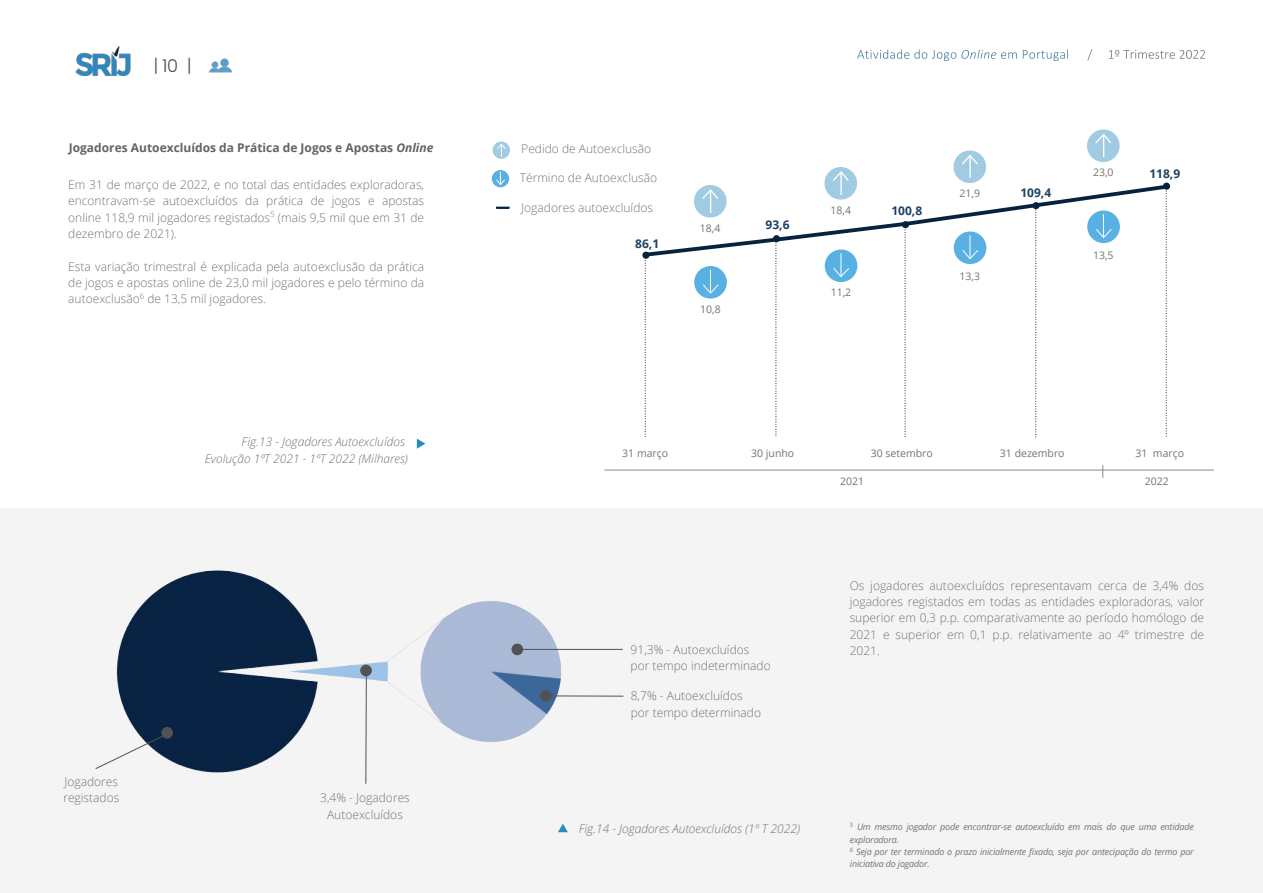
<style>
.page{position:relative;width:1263px;height:893px;background:#fff}
.page>*{position:absolute;margin:0;border:0;box-sizing:border-box;transform-origin:0 0}
.t1{font:300 18px "Poppins";color:#515253}
.t2{font:300 12px/16.4px "Open Sans";color:#737475;text-align:justify}
.t3{font:italic 300 12px/16.4px "Open Sans";color:#737475;text-align:right}
.t4{font:700 12px "Open Sans";color:#626364}
.t5{font:700 12px "Open Sans";color:#1d4165}
.t6{font:10.5px "Open Sans";color:#737475}
.t7{font:italic 9px/12.3px "Open Sans";letter-spacing:-.02em;color:#737475}
.s1{font-style:italic}
</style>
<div class="page">
<div style="left:0;top:508px;width:1263px;height:385px;background:#f4f4f5"></div>
<div style="left:492px;top:170px;width:17px;height:17px;background:#59b0e2;border-radius:50%"></div>
<svg style="left:495px;top:172px;width:11px;height:14px"></svg>
<div style="left:493px;top:141px;width:17px;height:18px;background:#a1cbe2;border-radius:50%"></div>
<svg style="left:497px;top:144px;width:8px;height:12px"></svg>
<hr style="left:605px;top:470px;width:609px;height:1px;background:#88898b">
<img style="left:116px;top:570px;width:449px;height:203px">
<svg style="left:95px;top:733px;width:73px;height:37px"></svg>
<div style="left:161px;top:727px;width:12px;height:12px;background:#515253;border-radius:50%"></div>
<svg style="left:365px;top:676px;width:2px;height:108px"></svg>
<div style="left:360px;top:665px;width:12px;height:11px;background:#515253;border-radius:50%"></div>
<hr style="left:518px;top:649px;width:105px;height:1px;background:#515253">
<div style="left:511px;top:644px;width:12px;height:11px;background:#515253;border-radius:50%"></div>
<hr style="left:542px;top:695px;width:81px;height:2px;background:#515253">
<div style="left:540px;top:690px;width:12px;height:12px;background:#515253;border-radius:50%"></div>
<svg style="left:417px;top:439px;width:8px;height:10px"></svg>
<svg style="left:496px;top:207px;width:14px;height:2px"></svg>
<svg style="left:558px;top:824px;width:10px;height:8px"></svg>
<svg style="left:1102px;top:465px;width:1px;height:13px"></svg>
<img style="left:75px;top:45px;width:56px;height:31px">
<svg style="left:1087px;top:129px;width:33px;height:33px"></svg>
<img style="left:208px;top:58px;width:25px;height:15px">
<svg style="left:857px;top:49px;width:160px;height:12px"></svg>
<svg style="left:1023px;top:49px;width:45px;height:12px"></svg>
<svg style="left:1087px;top:49px;width:5px;height:11px"></svg>
<svg style="left:1109px;top:50px;width:96px;height:9px"></svg>
<svg style="left:642px;top:134px;width:529px;height:303px"></svg>
<h1 class="t1" style="left:154px;top:53px;width:39px">|10 |</h1>
<p class="t4" style="left:69px;top:139px;width:366px">Jogadores Autoexcluídos da Prática de Jogos e Apostas <span class="s1">Online</span></p>
<p class="t2" style="left:68px;top:176px;width:357px">Em 31 de março de 2022, e no total das entidades exploradoras, encontravam-se autoexcluídos da prática de jogos e apostas online 118,9 mil jogadores registados<sup>5</sup> (mais 9,5 mil que em 31 de dezembro de 2021).</p>
<p class="t2" style="left:68px;top:258px;width:357px">Esta variação trimestral é explicada pela autoexclusão da prática de jogos e apostas online de 23,0 mil jogadores e pelo término da autoexclusão<sup>6</sup> de 13,5 mil jogadores.</p>
<p class="t3" style="left:205px;top:433px;width:205px">Fig.13 - Jogadores Autoexcluídos<br>Evolução 1ºT 2021 - 1ºT 2022 (Milhares)</p>
<p class="t2" style="left:63px;top:773px;width:57px">Jogadores registados</p>
<p class="t2" style="left:320px;top:789px;width:91px;text-align:center">3,4% - Jogadores<br>Autoexcluídos</p>
<p class="t2" style="left:521px;top:140px;width:131px">Pedido de Autoexclusão</p>
<p class="t2" style="left:520px;top:169px;width:139px">Término de Autoexclusão</p>
<p class="t2" style="left:521px;top:199px;width:133px">Jogadores autoexcluídos</p>
<p class="t5" style="left:635px;top:235px;width:26px">86,1</p>
<p class="t6" style="left:700px;top:221px;width:22px">18,4</p>
<p class="t6" style="left:700px;top:302px;width:22px">10,8</p>
<p class="t5" style="left:766px;top:216px;width:26px">93,6</p>
<p class="t6" style="left:830px;top:203px;width:22px">18,4</p>
<p class="t6" style="left:831px;top:285px;width:22px">11,2</p>
<p class="t5" style="left:891px;top:203px;width:32px">100,8</p>
<p class="t6" style="left:959px;top:186px;width:22px">21,9</p>
<p class="t6" style="left:959px;top:269px;width:22px">13,3</p>
<p class="t5" style="left:1020px;top:185px;width:32px">109,4</p>
<p class="t6" style="left:1093px;top:165px;width:22px">23,0</p>
<p class="t5" style="left:1149px;top:165px;width:32px">118,9</p>
<p class="t6" style="left:1093px;top:248px;width:22px">13,5</p>
<p class="t6" style="left:622px;top:446px;width:47px">31 março</p>
<p class="t6" style="left:751px;top:446px;width:45px">30 junho</p>
<p class="t6" style="left:871px;top:446px;width:64px">30 setembro</p>
<p class="t6" style="left:1000px;top:446px;width:66px">31 dezembro</p>
<p class="t6" style="left:1135px;top:446px;width:50px">31 março</p>
<p class="t2" style="left:631px;top:641px;width:142px">91,3% - Autoexcluídos por tempo indeterminado</p>
<p class="t2" style="left:631px;top:687px;width:132px">8,7% - Autoexcluídos por tempo determinado</p>
<p class="t6" style="left:840px;top:474px;width:26px">2021</p>
<p class="t6" style="left:1145px;top:474px;width:26px">2022</p>
<p class="t2" style="left:850px;top:577px;width:356px">Os jogadores autoexcluídos representavam cerca de 3,4% dos jogadores registados em todas as entidades exploradoras, valor superior em 0,3 p.p. comparativamente ao período homólogo de 2021 e superior em 0,1 p.p. relativamente ao 4º trimestre de 2021.</p>
<p class="t3" style="left:579px;top:820px;width:223px">Fig.14 - Jogadores Autoexcluídos (1º T 2022)</p>
<p class="t7" style="left:850px;top:821px;width:345px"><sup>5</sup> Um mesmo jogador pode encontrar-se autoexcluído em mais do que uma entidade exploradora.<br><sup>6</sup> Seja por ter terminado o prazo inicialmente fixado, seja por antecipação do termo por iniciativa do jogador.</p>
</div>
